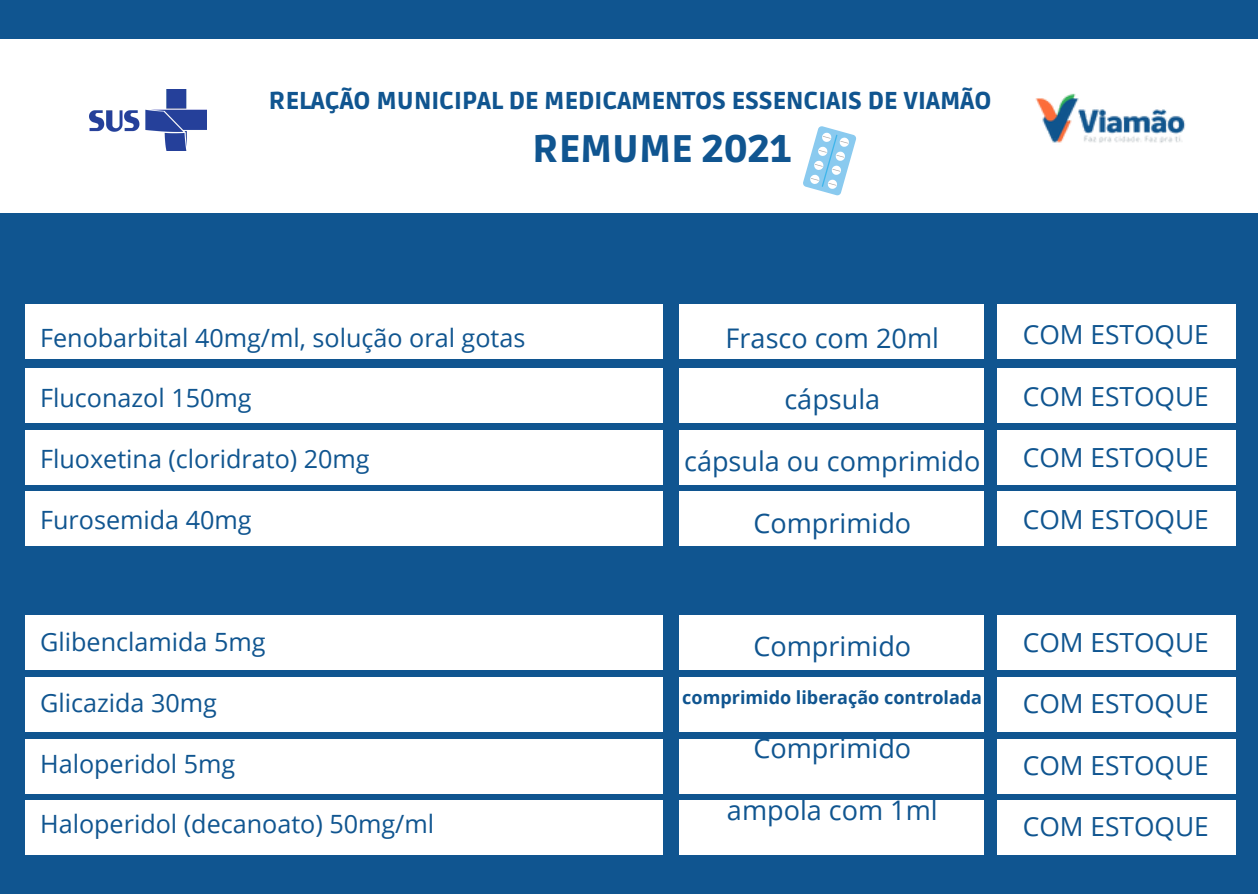
<style>
.page{position:relative;width:1258px;height:894px;background:#fff}
.page>*{position:absolute;margin:0;border:0;box-sizing:border-box;transform-origin:0 0}
.t1{font:900 38.1px "Ruda";color:#105590}
.t2{font:27px "Open Sans";color:#105590}
.t3{font:26.4px "Open Sans";color:#105590}
.t4{font:25.2px "Open Sans";color:#105590}
.t5{font:900 24.3px "Ruda";color:#105590}
.t6{font:700 18px "Open Sans";color:#105590}
</style>
<div class="page">
<div style="left:0;top:0;width:1258px;height:893px;background:#105590"></div>
<div style="left:0;top:39px;width:1258px;height:174px;background:#fff"></div>
<img style="left:89px;top:89px;width:118px;height:61px">
<img style="left:1035px;top:93px;width:151px;height:50px">
<div style="left:25px;top:304px;width:638px;height:54px;background:#fff"></div>
<div style="left:25px;top:368px;width:638px;height:54px;background:#fff"></div>
<div style="left:25px;top:430px;width:638px;height:54px;background:#fff"></div>
<div style="left:25px;top:491px;width:638px;height:55px;background:#fff"></div>
<div style="left:25px;top:615px;width:638px;height:54px;background:#fff"></div>
<div style="left:25px;top:677px;width:638px;height:54px;background:#fff"></div>
<div style="left:25px;top:738px;width:638px;height:55px;background:#fff"></div>
<div style="left:680px;top:304px;width:304px;height:54px;background:#fff"></div>
<div style="left:680px;top:368px;width:304px;height:54px;background:#fff"></div>
<div style="left:680px;top:430px;width:304px;height:54px;background:#fff"></div>
<div style="left:680px;top:491px;width:304px;height:55px;background:#fff"></div>
<div style="left:680px;top:615px;width:304px;height:54px;background:#fff"></div>
<div style="left:680px;top:677px;width:304px;height:54px;background:#fff"></div>
<div style="left:680px;top:738px;width:304px;height:55px;background:#fff"></div>
<div style="left:25px;top:800px;width:638px;height:54px;background:#fff"></div>
<div style="left:680px;top:800px;width:304px;height:54px;background:#fff"></div>
<div style="left:997px;top:304px;width:238px;height:54px;background:#fff"></div>
<div style="left:997px;top:368px;width:238px;height:54px;background:#fff"></div>
<div style="left:997px;top:430px;width:238px;height:54px;background:#fff"></div>
<div style="left:997px;top:491px;width:238px;height:55px;background:#fff"></div>
<div style="left:997px;top:615px;width:238px;height:54px;background:#fff"></div>
<div style="left:997px;top:677px;width:238px;height:54px;background:#fff"></div>
<div style="left:997px;top:738px;width:238px;height:55px;background:#fff"></div>
<div style="left:997px;top:800px;width:238px;height:54px;background:#fff"></div>
<svg style="left:803px;top:126px;width:53px;height:70px"></svg>
<svg style="left:822px;top:135px;width:15px;height:52px"></svg>
<p class="t5" style="left:269px;top:87px;width:724px">RELAÇÃO MUNICIPAL DE MEDICAMENTOS ESSENCIAIS DE VIAMÃO</p>
<h1 class="t1" style="left:532px;top:127px;width:260px">REMUME 2021</h1>
<p class="t4" style="left:40px;top:319px;width:487px">Fenobarbital 40mg/ml, solução oral gotas</p>
<p class="t4" style="left:40px;top:380px;width:213px">Fluconazol 150mg</p>
<p class="t4" style="left:40px;top:441px;width:331px">Fluoxetina (cloridrato) 20mg</p>
<p class="t4" style="left:40px;top:502px;width:213px">Furosemida 40mg</p>
<p class="t4" style="left:40px;top:623px;width:227px">Glibenclamida 5mg</p>
<p class="t4" style="left:40px;top:684px;width:178px">Glicazida 30mg</p>
<p class="t4" style="left:40px;top:745px;width:197px">Haloperidol 5mg</p>
<p class="t4" style="left:40px;top:806px;width:396px">Haloperidol (decanoato) 50mg/ml</p>
<p class="t2" style="left:726px;top:319px;width:215px">Frasco com 20ml</p>
<p class="t2" style="left:784px;top:380px;width:97px">cápsula</p>
<p class="t2" style="left:684px;top:442px;width:298px">cápsula ou comprimido</p>
<p class="t2" style="left:753px;top:503px;width:159px">Comprimido</p>
<p class="t2" style="left:753px;top:627px;width:159px">Comprimido</p>
<p class="t6" style="left:682px;top:684px;width:301px">comprimido liberação controlada</p>
<p class="t2" style="left:753px;top:729px;width:159px">Comprimido</p>
<p class="t2" style="left:727px;top:790px;width:212px">ampola com 1ml</p>
<p class="t3" style="left:1023px;top:316px;width:188px">COM ESTOQUE</p>
<p class="t3" style="left:1023px;top:377px;width:188px">COM ESTOQUE</p>
<p class="t3" style="left:1023px;top:439px;width:188px">COM ESTOQUE</p>
<p class="t3" style="left:1023px;top:500px;width:188px">COM ESTOQUE</p>
<p class="t3" style="left:1023px;top:623px;width:188px">COM ESTOQUE</p>
<p class="t3" style="left:1023px;top:685px;width:188px">COM ESTOQUE</p>
<p class="t3" style="left:1023px;top:746px;width:188px">COM ESTOQUE</p>
<p class="t3" style="left:1023px;top:807px;width:188px">COM ESTOQUE</p>
</div>
